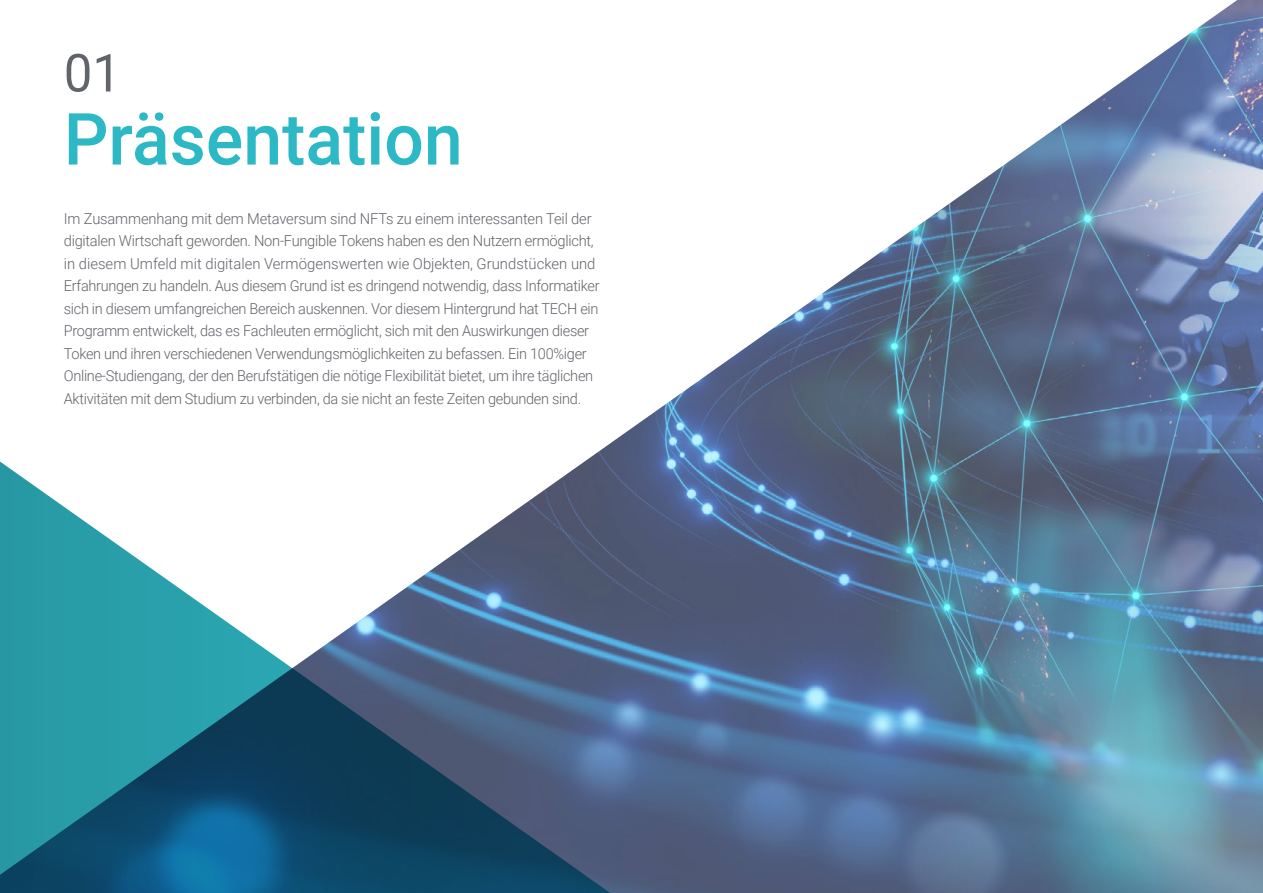
<style>
.page{position:relative;width:1263px;height:893px;background:#fff}
.page>*{position:absolute;margin:0;border:0;box-sizing:border-box;transform-origin:0 0}
.t1{font:500 72px "Roboto";color:#2db8c5}
.t2{font:52.5px "Roboto";color:#61646a}
.t3{font:300 15px/22.5px "Roboto";letter-spacing:-.02em;color:#61646a}
</style>
<div class="page">
<img style="left:606px;top:0;width:657px;height:893px">
<svg style="left:0;top:446px;width:640px;height:447px"></svg>
<h2 class="t2" style="left:64px;top:36px;width:59px">01</h2>
<h1 class="t1" style="left:64px;top:89px;width:400px">Präsentation</h1>
<p class="t3" style="left:64px;top:207px;width:537px">Im Zusammenhang mit dem Metaversum sind NFTs zu einem interessanten Teil der digitalen Wirtschaft geworden. Non-Fungible Tokens haben es den Nutzern ermöglicht, in diesem Umfeld mit digitalen Vermögenswerten wie Objekten, Grundstücken und Erfahrungen zu handeln. Aus diesem Grund ist es dringend notwendig, dass Informatiker sich in diesem umfangreichen Bereich auskennen. Vor diesem Hintergrund hat TECH ein Programm entwickelt, das es Fachleuten ermöglicht, sich mit den Auswirkungen dieser Token und ihren verschiedenen Verwendungsmöglichkeiten zu befassen. Ein 100%iger Online-Studiengang, der den Berufstätigen die nötige Flexibilität bietet, um ihre täglichen Aktivitäten mit dem Studium zu verbinden, da sie nicht an feste Zeiten gebunden sind.</p>
</div>
